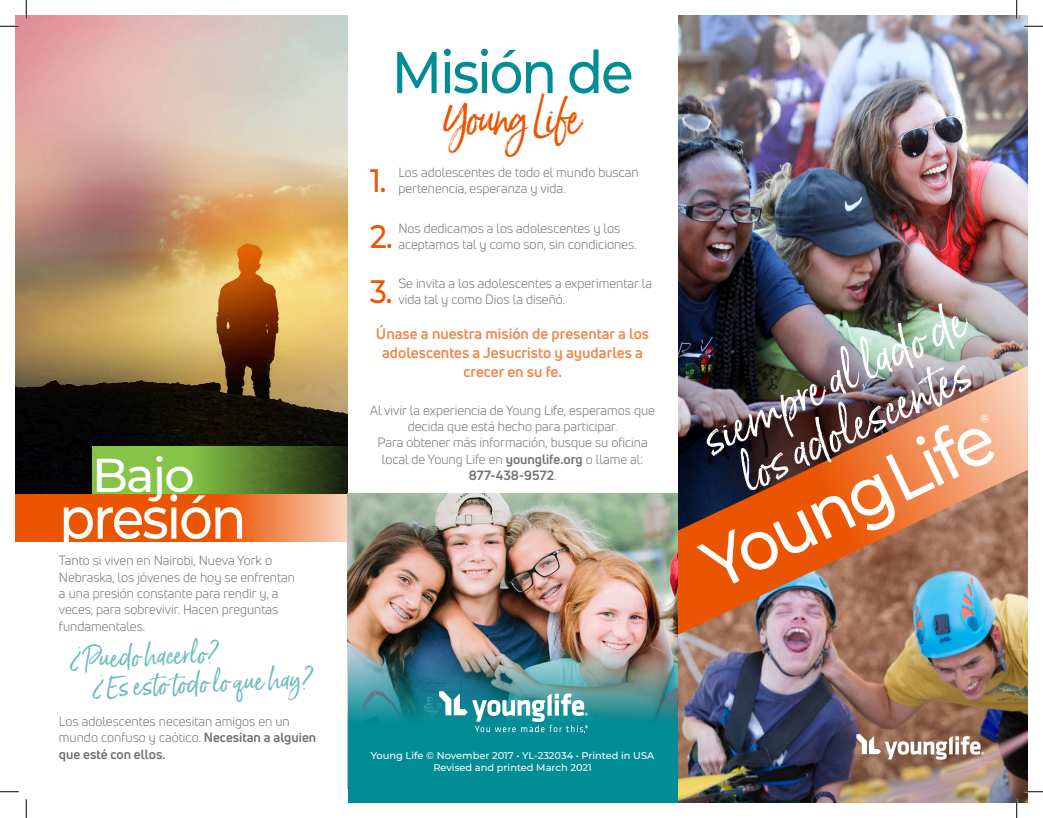
<style>
.page{position:relative;width:1043px;height:818px;background:#fff}
.page>*{position:absolute;margin:0;border:0;box-sizing:border-box;transform-origin:0 0}
.t1{font:500 70px "Montserrat";color:#fff;scale:.93 1}
.t2{font:500 58.75px "Montserrat";letter-spacing:-.04em;color:#028c96;scale:.9 1}
.t3{font:500 58.75px "Montserrat";letter-spacing:-.04em;color:#fff;scale:.9 1}
.t4{font:500 47.5px "Montserrat";color:#fff}
.t5{font:46.25px/49.2px "Born Ready";color:#fff;text-align:center}
.t6{font:46.25px "Born Ready";letter-spacing:-.04em;color:#eb5401;scale:.9 1}
.t7{font:500 32.5px "Montserrat";color:#eb5401;scale:.9 1}
.t8{font:26.25px "Born Ready";color:#67bac0}
.t9{font:700 15px/18.8px "Uni Neue";color:#f1874d;text-align:center}
.t10{font:13.12px/16.2px "Uni Neue";color:#6d6f71}
.t11{font:500 9.88px "Montserrat";color:#fff}
.s1{font-weight:700}
</style>
<div class="page">
<img style="left:677px;top:646px;width:351px;height:156px">
<img style="left:678px;top:15px;width:350px;height:181px">
<img style="left:678px;top:196px;width:350px;height:169px">
<img style="left:677px;top:365px;width:351px;height:281px">
<img style="left:15px;top:15px;width:333px;height:478px">
<svg style="left:15px;top:493px;width:333px;height:48px;background:#ea6b23"></svg>
<svg style="left:92px;top:445px;width:256px;height:48px;background:#618d33"></svg>
<img style="left:348px;top:493px;width:329px;height:152px">
<img style="left:348px;top:645px;width:329px;height:157px">
<svg style="left:856px;top:734px;width:128px;height:25px"></svg>
<svg style="left:439px;top:691px;width:149px;height:41px"></svg>
<svg style="left:0;top:25px;width:19px;height:2px"></svg>
<svg style="left:1024px;top:25px;width:18px;height:2px"></svg>
<svg style="left:0;top:791px;width:19px;height:1px"></svg>
<svg style="left:1024px;top:790px;width:18px;height:2px"></svg>
<svg style="left:25px;top:0;width:2px;height:19px"></svg>
<svg style="left:25px;top:799px;width:2px;height:19px"></svg>
<svg style="left:1015px;top:0;width:2px;height:19px"></svg>
<svg style="left:1015px;top:799px;width:2px;height:19px"></svg>
<svg style="left:979px;top:413px;width:10px;height:10px"></svg>
<p class="t4" style="left:92px;top:441px;width:104px">Bajo</p>
<p class="t3" style="left:59px;top:477px;width:210px">presión</p>
<p class="t10" style="left:59px;top:552px;width:237px">Tanto si viven en Nairobi, Nueva York o Nebraska, los jóvenes de hoy se enfrentan a una presión constante para rendir y, a veces, para sobrevivir. Hacen preguntas fundamentales.</p>
<p class="t8" style="left:68px;top:643px;width:153px;rotate:-3deg">¿Puedo hacerlo?</p>
<p class="t8" style="left:90px;top:672px;width:225px;rotate:-3deg">¿Es esto todo lo que hay?</p>
<p class="t10" style="left:59px;top:713px;width:259px">Los adolescentes necesitan amigos en un mundo confuso y caótico. <span class="s1">Necesitan a alguien que esté con ellos.</span></p>
<p class="t2" style="left:391px;top:31px;width:270px">Misión de</p>
<p class="t6" style="left:443px;top:89px;width:155px">Young Life</p>
<p class="t7" style="left:370px;top:158px;width:20px">1.</p>
<p class="t10" style="left:398px;top:164px;width:242px">Los adolescentes de todo el mundo buscan pertenencia, esperanza y vida.</p>
<p class="t7" style="left:370px;top:213px;width:27px">2.</p>
<p class="t10" style="left:398px;top:220px;width:240px">Nos dedicamos a los adolescentes y los aceptamos tal y como son, sin condiciones.</p>
<p class="t7" style="left:370px;top:269px;width:26px">3.</p>
<p class="t10" style="left:398px;top:275px;width:255px">Se invita a los adolescentes a experimentar la vida tal y como Dios la diseñó.</p>
<p class="t9" style="left:376px;top:324px;width:275px">Únase a nuestra misión de presentar a los adolescentes a Jesucristo y ayudarles a crecer en su fe.</p>
<p class="t10" style="left:370px;top:402px;width:286px;text-align:center">Al vivir la experiencia de Young Life, esperamos que decida que está hecho para participar.</p>
<p class="t10" style="left:377px;top:434px;width:272px;text-align:center">Para obtener más información, busque su oficina local de Young Life en <span class="s1">younglife.org</span> o llame al:<br><span class="s1">877-438-9572</span>.</p>
<p class="t5" style="left:693px;top:416px;width:288px;rotate:-25deg">siempre al lado de los adolescentes</p>
<p class="t1" style="left:685px;top:526px;width:339px;rotate:-26deg">Young Life</p>
<p class="t11" style="left:371px;top:748px;width:285px">Young Life © November 2017 • YL-232034 • Printed in USA</p>
<p class="t11" style="left:433px;top:760px;width:160px">Revised and printed March 2021</p>
</div>
